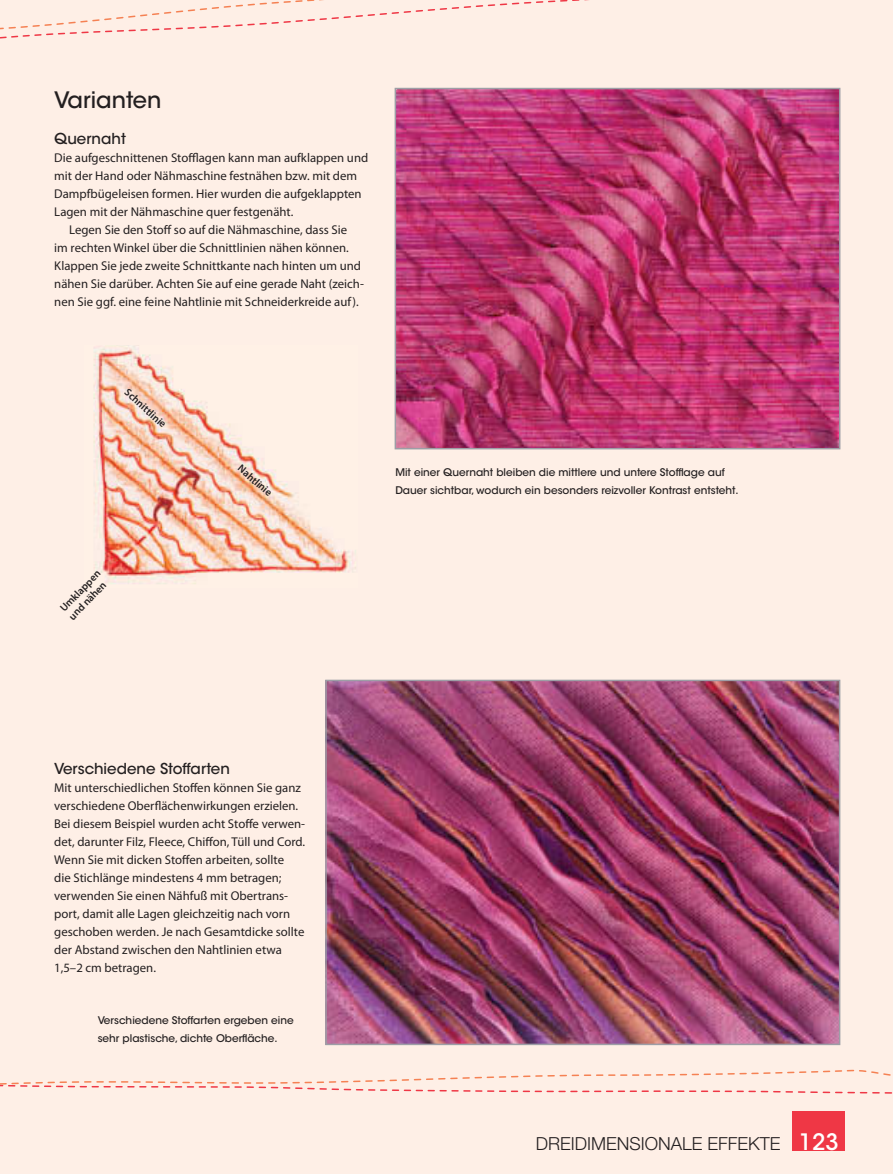
<style>
.page{position:relative;width:893px;height:1174px;background:#feefe6}
.page>*{position:absolute;margin:0;border:0;box-sizing:border-box;transform-origin:0 0}
.t1{font:500 22.5px "ITC Avant Garde Std";color:#231f20}
.t2{font:300 18px "Helvetica Neue LT Std";color:#231f20}
.t3{font:500 15px "ITC Avant Garde Std";color:#231f20}
.t4{font:12.75px/18px "Myriad Pro";color:#231f20}
.t5{font:500 10.5px/18px "ITC Avant Garde Std";color:#231f20}
.t6{font:600 10.5px/12px "Myriad Pro";color:#231f20}
.s1{font-family:"ITC Avant Garde Std";font-weight:500;font-size:22.5px;color:#fff}
</style>
<div class="page">
<svg style="left:0;top:0;width:525px;height:117px"></svg>
<svg style="left:0;top:1069px;width:892px;height:25px"></svg>
<div style="left:792px;top:1111px;width:53px;height:39px;background:#ef3745"></div>
<img style="left:398px;top:91px;width:439px;height:355px">
<div style="left:395px;top:88px;width:445px;height:361px;border:2px solid #9d9ea6"></div>
<img style="left:93px;top:345px;width:263px;height:239px">
<img style="left:328px;top:682px;width:509px;height:360px">
<div style="left:325px;top:679px;width:515px;height:366px;border:2px solid #9d9ea6"></div>
<p class="t1" style="left:54px;top:86px;width:109px">Varianten</p>
<p class="t3" style="left:54px;top:129px;width:73px">Quernaht</p>
<p class="t4" style="left:54px;top:149px;width:315px">Die aufgeschnittenen Stofflagen kann man aufklappen und</p>
<p class="t4" style="left:54px;top:167px;width:304px">mit der Hand oder Nähmaschine festnähen bzw. mit dem</p>
<p class="t4" style="left:54px;top:185px;width:309px">Dampfbügeleisen formen. Hier wurden die aufgeklappten</p>
<p class="t4" style="left:54px;top:203px;width:241px">Lagen mit der Nähmaschine quer festgenäht.</p>
<p class="t4" style="left:69px;top:221px;width:280px">Legen Sie den Stoff so auf die Nähmaschine, dass Sie</p>
<p class="t4" style="left:54px;top:239px;width:296px">im rechten Winkel über die Schnittlinien nähen können.</p>
<p class="t4" style="left:54px;top:257px;width:308px">Klappen Sie jede zweite Schnittkante nach hinten um und</p>
<p class="t4" style="left:54px;top:275px;width:311px">nähen Sie darüber. Achten Sie auf eine gerade Naht (zeich-</p>
<p class="t4" style="left:54px;top:293px;width:306px">nen Sie ggf. eine feine Nahtlinie mit Schneiderkreide auf).</p>
<p class="t6" style="left:130px;top:386px;width:53px;rotate:42deg">schnittlinie</p>
<p class="t6" style="left:57px;top:605px;width:56px;rotate:-46deg">umklappen und nähen</p>
<p class="t6" style="left:243px;top:462px;width:43px;rotate:41deg">nahtlinie</p>
<p class="t5" style="left:395px;top:463px;width:345px">Mit einer Quernaht bleiben die mittlere und untere Stofflage auf<br>Dauer sichtbar, wodurch ein besonders reizvoller Kontrast entsteht.</p>
<p class="t3" style="left:54px;top:759px;width:177px">Verschiedene Stoffarten</p>
<p class="t4" style="left:54px;top:779px;width:252px">Mit unterschiedlichen Stoffen können Sie ganz verschiedene Oberflächenwirkungen erzielen.<br>Bei diesem Beispiel wurden acht Stoffe verwen&shy;det, darunter Filz, Fleece, Chiffon, Tüll und Cord.<br>Wenn Sie mit dicken Stoffen arbeiten, sollte<br>die Stichlänge mindestens 4 mm betragen; verwenden Sie einen Nähfuß mit Obertrans&shy;port, damit alle Lagen gleichzeitig nach vorn geschoben werden. Je nach Gesamtdicke sollte der Abstand zwischen den Nahtlinien etwa 1,5–2 cm betragen.</p>
<p class="t5" style="left:98px;top:1011px;width:197px">Verschiedene Stoffarten ergeben eine sehr plastische, dichte Oberfläche.</p>
<p class="t2" style="left:536px;top:1132px;width:304px">DREIDIMENSIONALE EFFEKTE <span class="s1">123</span></p>
</div>
